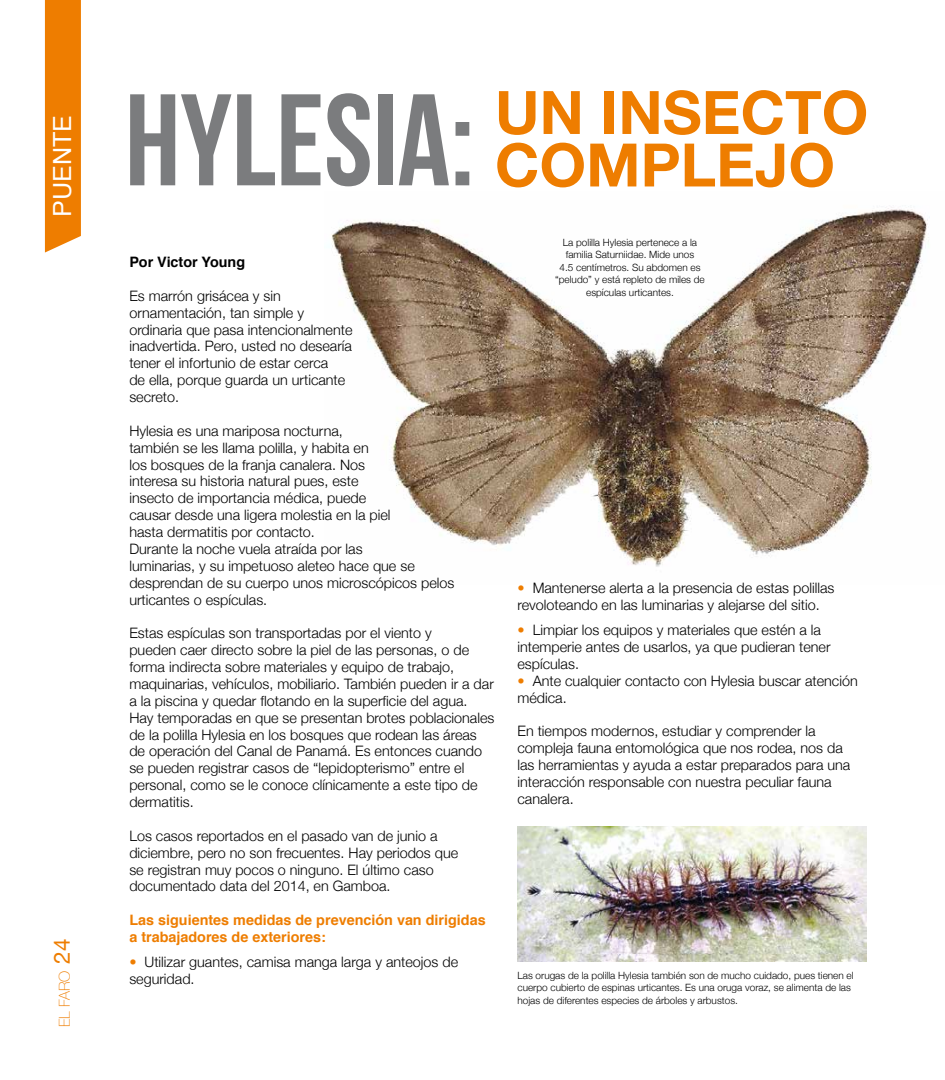
<style>
.page{position:relative;width:945px;height:1080px;background:#fff}
.page>*{position:absolute;margin:0;border:0;box-sizing:border-box;transform-origin:0 0}
.t1{font:130px "Bebas Neue";color:#7b7c7e}
.t2{font:700 60px/52.5px "Helvetica Neue";color:#ee7d00}
.t3{font:25px "Helvetica";color:#fff}
.t4{font:100 15px "Helvetica Neue";color:#ee7d00}
.t5{font:300 14.38px/16.9px "Helvetica Neue";color:#000}
.t6{font:700 14.38px/16.9px "Helvetica";color:#ee7d00}
.t7{font:700 14.38px "Helvetica";color:#000}
.t8{font:300 10px/12.5px "Helvetica Neue";color:#000;text-align:center}
.s1{font-weight:400;font-size:22.5px}
.s2{color:#ee7d00}
</style>
<div class="page">
<img style="left:331px;top:206px;width:598px;height:361px">
<div style="left:45px;top:0;width:36px;height:253px;background:#ee7d00"></div>
<img style="left:518px;top:827px;width:348px;height:135px">
<h3 class="t3" style="left:43px;top:217px;width:103px;rotate:-90deg">PUENTE</h3>
<p class="t4" style="left:53px;top:1027px;width:90px;rotate:-90deg">EL FARO <span class="s1">24</span></p>
<h1 class="t1" style="left:125px;top:69px;width:351px">HYLESIA:</h1>
<h2 class="t2" style="left:495px;top:88px;width:375px">UN INSECTO<br>COMPLEJO</h2>
<p class="t7" style="left:129px;top:250px;width:117px">Por Victor Young</p>
<p class="t5" style="left:129px;top:286px;width:225px">Es marrón grisácea y sin ornamentación, tan simple y ordinaria que pasa intencionalmente inadvertida. Pero, usted no desearía tener el infortunio de estar cerca<br>de ella, porque guarda un urticante secreto.</p>
<p class="t5" style="left:129px;top:421px;width:327px">Hylesia es una mariposa nocturna,<br>también se les llama polilla, y habita en<br>los bosques de la franja canalera. Nos<br>interesa su historia natural pues, este<br>insecto de importancia médica, puede<br>causar desde una ligera molestia en la piel<br>hasta dermatitis por contacto.<br>Durante la noche vuela atraída por las<br>luminarias, y su impetuoso aleteo hace que se desprendan de su cuerpo unos microscópicos pelos urticantes o espículas.</p>
<p class="t5" style="left:129px;top:624px;width:367px">Estas espículas son transportadas por el viento y<br>pueden caer directo sobre la piel de las personas, o de forma indirecta sobre materiales y equipo de trabajo, maquinarias, vehículos, mobiliario. También pueden ir a dar a la piscina y quedar flotando en la superficie del agua.<br>Hay temporadas en que se presentan brotes poblacionales de la polilla Hylesia en los bosques que rodean las áreas de operación del Canal de Panamá. Es entonces cuando se pueden registrar casos de “lepidopterismo” entre el personal, como se le conoce clínicamente a este tipo de dermatitis.</p>
<p class="t5" style="left:129px;top:826px;width:330px">Los casos reportados en el pasado van de junio a diciembre, pero no son frecuentes. Hay periodos que se registran muy pocos o ninguno. El último caso documentado data del 2014, en Gamboa.</p>
<p class="t6" style="left:129px;top:912px;width:358px">Las siguientes medidas de prevención van dirigidas a trabajadores de exteriores:</p>
<p class="t5" style="left:129px;top:952px;width:330px"><span class="s2">•</span> Utilizar guantes, camisa manga larga y anteojos de seguridad.</p>
<p class="t8" style="left:555px;top:235px;width:151px">La polilla Hylesia pertenece a la familia Saturniidae. Mide unos<br>4.5 centímetros. Su abdomen es “peludo” y está repleto de miles de espículas urticantes.</p>
<p class="t5" style="left:518px;top:579px;width:318px"><span class="s2">•</span> Mantenerse alerta a la presencia de estas polillas revoloteando en las luminarias y alejarse del sitio.</p>
<p class="t5" style="left:518px;top:621px;width:315px"><span class="s2">•</span> Limpiar los equipos y materiales que estén a la intemperie antes de usarlos, ya que pudieran tener espículas.</p>
<p class="t5" style="left:518px;top:671px;width:342px"><span class="s2">•</span> Ante cualquier contacto con Hylesia buscar atención médica.</p>
<p class="t5" style="left:518px;top:722px;width:334px">En tiempos modernos, estudiar y comprender la compleja fauna entomológica que nos rodea, nos da las herramientas y ayuda a estar preparados para una interacción responsable con nuestra peculiar fauna canalera.</p>
<p class="t8" style="left:518px;top:968px;width:338px;text-align:left">Las orugas de la polilla Hylesia también son de mucho cuidado, pues tienen el cuerpo cubierto de espinas urticantes. Es una oruga voraz, se alimenta de las hojas de diferentes especies de árboles y arbustos.</p>
</div>
